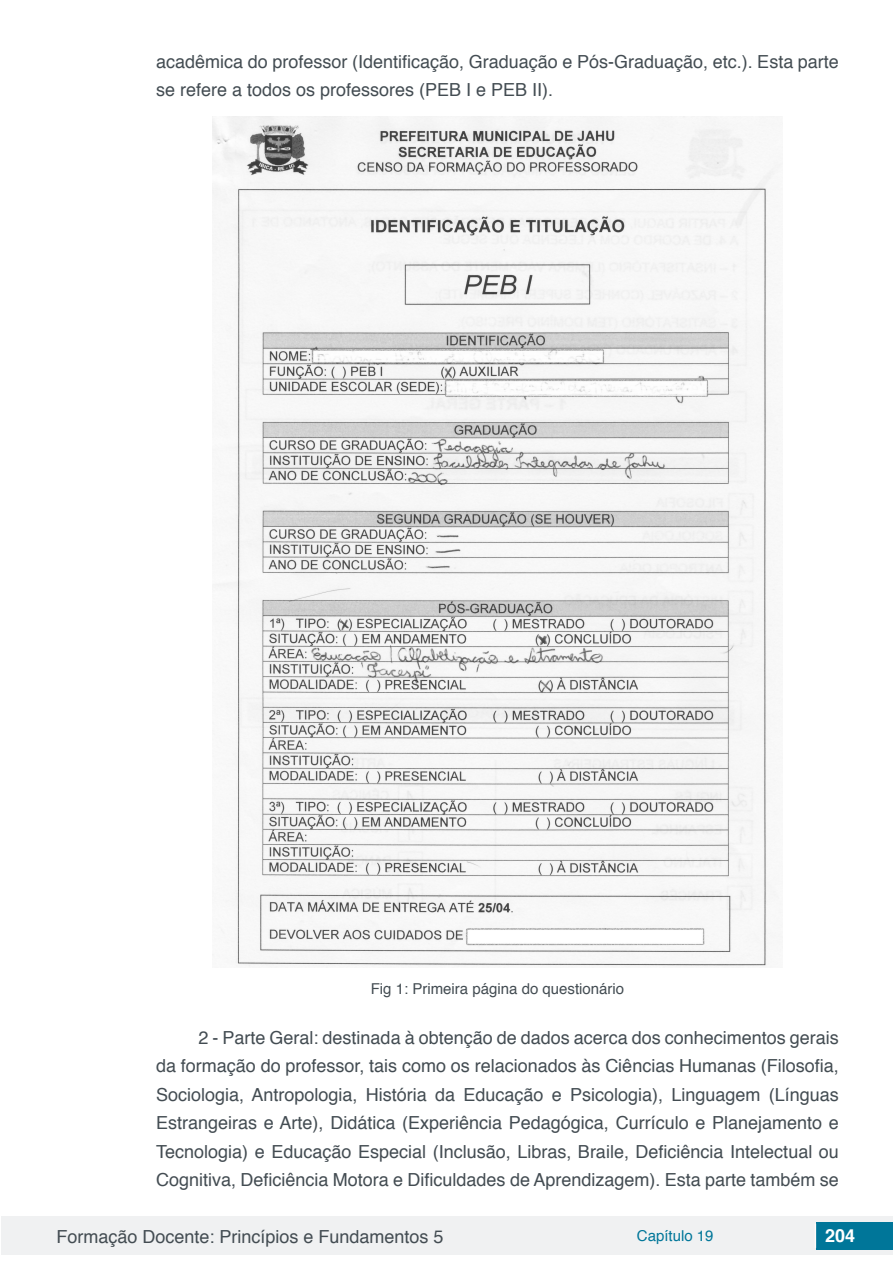
<style>
.page{position:relative;width:893px;height:1263px;background:#fff}
.page>*{position:absolute;margin:0;border:0;box-sizing:border-box;transform-origin:0 0}
.t1{font:18px/28.5px "Helvetica";color:#434c52}
.t2{font:700 18px "Helvetica";color:#fff}
.t3{font:15px "Helvetica";color:#434c52}
.t4{font:15px "Helvetica";color:#007699}
</style>
<div class="page">
<div style="left:1px;top:1216px;width:891px;height:38px;background:#f0f1f2"></div>
<div style="left:816px;top:1222px;width:77px;height:27px;background:#007699"></div>
<svg style="left:815px;top:1224px;width:1px;height:24px"></svg>
<img style="left:212px;top:116px;width:569px;height:851px">
<p class="t1" style="left:156px;top:47px;width:684px">acadêmica do professor (Identificação, Graduação e Pós-Graduação, etc.). Esta parte se refere a todos os professores (PEB I e PEB II).</p>
<p class="t3" style="left:371px;top:977px;width:255px">Fig 1: Primeira página do questionário</p>
<p class="t1" style="left:156px;top:1024px;width:684px;text-align:justify;text-indent:43px">2 - Parte Geral: destinada à obtenção de dados acerca dos conhecimentos gerais da formação do professor, tais como os relacionados às Ciências Humanas (Filosofia, Sociologia, Antropologia, História da Educação e Psicologia), Linguagem (Línguas Estrangeiras e Arte), Didática (Experiência Pedagógica, Currículo e Planejamento e Tecnologia) e Educação Especial (Inclusão, Libras, Braile, Deficiência Intelectual ou Cognitiva, Deficiência Motora e Dificuldades de Aprendizagem). Esta parte também se</p>
<p class="t1" style="left:56px;top:1223px;width:389px">Formação Docente: Princípios e Fundamentos 5</p>
<p class="t4" style="left:637px;top:1224px;width:78px">Capítulo 19</p>
<p class="t2" style="left:825px;top:1221px;width:32px">204</p>
</div>
